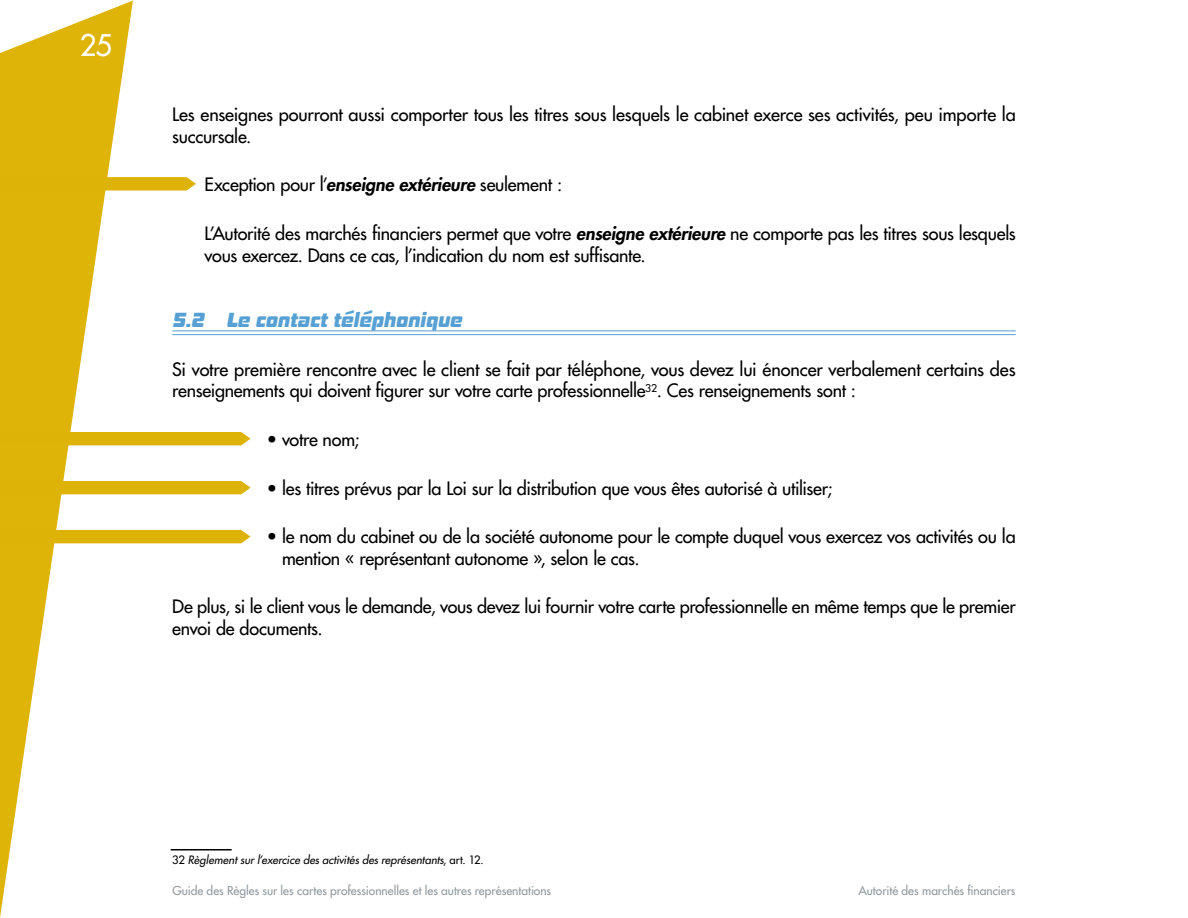
<style>
.page{position:relative;width:1188px;height:918px;background:#fff}
.page>*{position:absolute;margin:0;border:0;box-sizing:border-box;transform-origin:0 0}
.t1{font:29.1px "Futura";color:#fff}
.t2{font:italic 21px "Boardof Directors Hv";letter-spacing:-.015em;color:#56a0d3}
.t3{font:18px/21.6px "Futura";letter-spacing:-.015em;color:#000}
.t4{font:12px "Futura";color:#90999f}
.t5{font:italic 11.25px "Futura";letter-spacing:.005em;color:#000}
.s1{font-weight:800;font-style:italic}
.s2{font-style:normal}
</style>
<div class="page">
<svg style="left:0;top:1px;width:133px;height:917px"></svg>
<hr style="left:172px;top:331px;width:844px;height:1px;background:#56a0d3">
<hr style="left:172px;top:334px;width:844px;height:1px;background:#56a0d3">
<hr style="left:171px;top:849px;width:61px;height:1px;background:#000">
<div style="left:0;top:432px;width:251px;height:13px;background:#deb308"></div>
<div style="left:0;top:481px;width:251px;height:13px;background:#deb308"></div>
<div style="left:0;top:530px;width:251px;height:13px;background:#deb308"></div>
<svg style="left:0;top:177px;width:196px;height:14px;background:#dfb612"></svg>
<h1 class="t1" style="left:80px;top:27px;width:34px">25</h1>
<p class="t3" style="left:172px;top:104px;width:845px">Les enseignes pourront aussi comporter tous les titres sous lesquels le cabinet exerce ses activités, peu importe la succursale.</p>
<p class="t3" style="left:205px;top:174px;width:359px">Exception pour l’<span class="s1">enseigne extérieure</span> seulement :</p>
<p class="t3" style="left:205px;top:222px;width:813px">L’Autorité des marchés financiers permet que votre <span class="s1">enseigne extérieure</span> ne comporte pas les titres sous lesquels vous exercez. Dans ce cas, l’indication du nom est suffisante.</p>
<p class="t2" style="left:172px;top:307px;width:291px">5.2 Le contact téléphonique</p>
<p class="t3" style="left:172px;top:358px;width:845px">Si votre première rencontre avec le client se fait par téléphone, vous devez lui énoncer verbalement certains des renseignements qui doivent figurer sur votre carte professionnelle<sup>32</sup>. Ces renseignements sont :</p>
<p class="t3" style="left:267px;top:429px;width:94px">• votre nom;</p>
<p class="t3" style="left:267px;top:477px;width:567px">• les titres prévus par la Loi sur la distribution que vous êtes autorisé à utiliser;</p>
<p class="t3" style="left:282px;top:526px;width:735px;text-indent:-15px">• le nom du cabinet ou de la société autonome pour le compte duquel vous exercez vos activités ou la mention « représentant autonome », selon le cas.</p>
<p class="t3" style="left:172px;top:596px;width:845px">De plus, si le client vous le demande, vous devez lui fournir votre carte professionnelle en même temps que le premier envoi de documents.</p>
<p class="t5" style="left:172px;top:853px;width:313px"><span class="s2">32</span> Règlement sur l’exercice des activités des représentants<span class="s2">, art. 12.</span></p>
<p class="t4" style="left:172px;top:883px;width:380px">Guide des Règles sur les cartes professionnelles et les autres représentations</p>
<p class="t4" style="left:859px;top:883px;width:158px">Autorité des marchés financiers</p>
</div>
